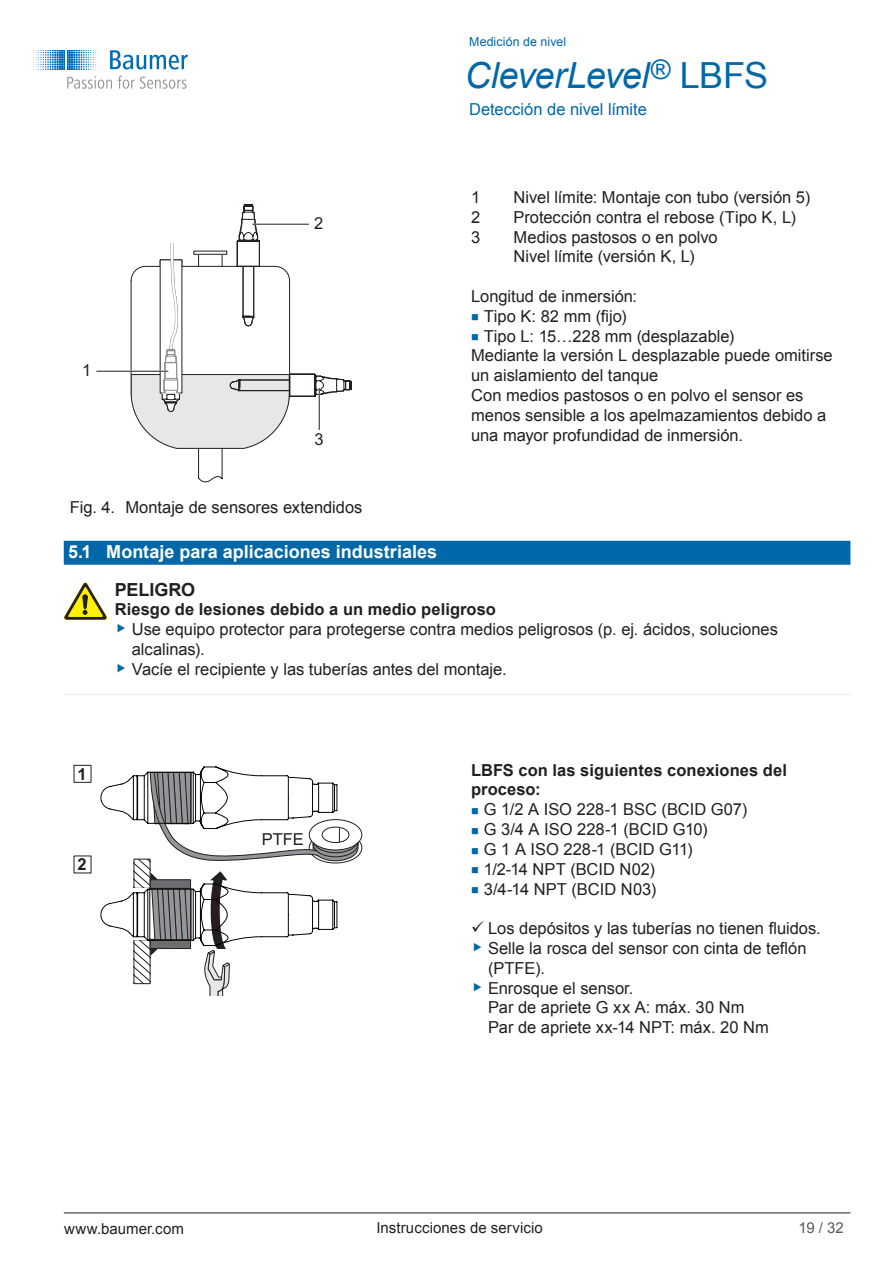
<style>
.page{position:relative;width:893px;height:1263px;background:#fff}
.page>*{position:absolute;margin:0;border:0;box-sizing:border-box;transform-origin:0 0}
.t1{font:italic 36px "Arial";letter-spacing:-.015em;color:#0068a9}
.t2{font:700 18px "Arial";color:#fff}
.Warnhinweis_Gefahr{font:700 18px "Arial";letter-spacing:-.005em;color:#231f20}
.Grundtext{font:16.5px/19.8px "Arial";color:#231f20}
.Überschrift_4_Zwis{font:700 16.5px/19.8px "Arial";letter-spacing:.005em;color:#231f20}
.Warnhinweis_Quelle{font:700 16.5px "Arial";letter-spacing:.005em;color:#231f20}
.t3{font:16.5px "Arial";letter-spacing:-.005em;color:#0068a9}
.t4{font:15px "Arial";letter-spacing:.005em;color:#231f20}
.t5{font:15px "Arial";color:#5a5a5d}
.t6{font:12.3px "Arial";letter-spacing:.01em;color:#0068a9}
.s1{font-style:normal}
</style>
<div class="page">
<svg style="left:110px;top:50px;width:78px;height:20px"></svg>
<svg style="left:35px;top:50px;width:64px;height:20px"></svg>
<svg style="left:67px;top:76px;width:45px;height:13px"></svg>
<svg style="left:118px;top:76px;width:69px;height:13px"></svg>
<div style="left:64px;top:541px;width:786px;height:24px;background:#0068a9"></div>
<svg style="left:130px;top:204px;width:222px;height:279px"></svg>
<hr style="left:85px;top:371px;width:83px;height:1px;background:#231f20">
<div style="left:77px;top:361px;width:19px;height:19px;background:#fff;border-radius:50%"></div>
<hr style="left:253px;top:224px;width:67px;height:1px;background:#231f20">
<div style="left:309px;top:214px;width:19px;height:19px;background:#fff;border-radius:50%"></div>
<hr style="left:319px;top:388px;width:1px;height:54px;background:#231f20">
<div style="left:309px;top:430px;width:20px;height:19px;background:#fff;border-radius:50%"></div>
<div style="left:160px;top:195px;width:22px;height:48px;background:#fff"></div>
<hr style="left:64px;top:694px;width:42px;height:1px;background:#e6e7e9">
<hr style="left:106px;top:694px;width:744px;height:1px;background:#e6e7e9">
<svg style="left:64px;top:582px;width:43px;height:38px"></svg>
<svg style="left:100px;top:766px;width:263px;height:229px"></svg>
<hr style="left:64px;top:1212px;width:786px;height:1px;background:#231f20">
<p class="Grundtext" style="left:82px;top:361px;width:11px">1</p>
<p class="Grundtext" style="left:314px;top:214px;width:11px">2</p>
<p class="Grundtext" style="left:315px;top:430px;width:11px">3</p>
<p class="Grundtext" style="left:70px;top:497px;width:294px">Fig. 4. Montaje de sensores extendidos</p>
<p class="t6" style="left:469px;top:34px;width:99px">Medición de nivel</p>
<h1 class="t1" style="left:465px;top:52px;width:305px">CleverLevel<sup>®</sup> <span class="s1">LBFS</span></h1>
<p class="t3" style="left:469px;top:99px;width:179px">Detección de nivel límite</p>
<p class="Grundtext" style="left:471px;top:187px;width:11px">1</p>
<p class="Grundtext" style="left:514px;top:187px;width:298px">Nivel límite: Montaje con tubo (versión 5)</p>
<p class="Grundtext" style="left:471px;top:207px;width:11px">2</p>
<p class="Grundtext" style="left:514px;top:207px;width:284px">Protección contra el rebose (Tipo K, L)</p>
<p class="Grundtext" style="left:471px;top:227px;width:11px">3</p>
<p class="Grundtext" style="left:514px;top:227px;width:206px">Medios pastosos o en polvo<br>Nivel límite (versión K, L)</p>
<p class="Grundtext" style="left:471px;top:286px;width:168px">Longitud de inmersión:</p>
<p class="Grundtext" style="left:484px;top:306px;width:144px">Tipo K: 82 mm (fijo)</p>
<p class="Grundtext" style="left:484px;top:326px;width:252px">Tipo L: 15…228 mm (desplazable)</p>
<p class="Grundtext" style="left:471px;top:346px;width:363px">Mediante la versión L desplazable puede omitirse un aislamiento del tanque</p>
<p class="Grundtext" style="left:471px;top:385px;width:357px">Con medios pastosos o en polvo el sensor es menos sensible a los apelmazamientos debido a una mayor profundidad de inmersión.</p>
<p class="t2" style="left:68px;top:540px;width:371px">5.1 Montaje para aplicaciones industriales</p>
<p class="Warnhinweis_Gefahr" style="left:115px;top:578px;width:82px">PELIGRO</p>
<p class="Warnhinweis_Quelle" style="left:115px;top:598px;width:383px">Riesgo de lesiones debido a un medio peligroso</p>
<p class="Grundtext" style="left:132px;top:619px;width:648px">Use equipo protector para protegerse contra medios peligrosos (p. ej. ácidos, soluciones alcalinas).</p>
<p class="Grundtext" style="left:132px;top:659px;width:376px">Vacíe el recipiente y las tuberías antes del montaje.</p>
<p class="Überschrift_4_Zwis" style="left:78px;top:764px;width:11px">1</p>
<p class="Überschrift_4_Zwis" style="left:78px;top:855px;width:11px">2</p>
<p class="Grundtext" style="left:262px;top:830px;width:44px">PTFE</p>
<p class="Überschrift_4_Zwis" style="left:471px;top:760px;width:317px">LBFS con las siguientes conexiones del proceso:</p>
<p class="Grundtext" style="left:484px;top:800px;width:265px">G 1/2 A ISO 228-1 BSC (BCID G07)</p>
<p class="Grundtext" style="left:484px;top:819px;width:225px">G 3/4 A ISO 228-1 (BCID G10)</p>
<p class="Grundtext" style="left:484px;top:839px;width:210px">G 1 A ISO 228-1 (BCID G11)</p>
<p class="Grundtext" style="left:484px;top:859px;width:173px">1/2-14 NPT (BCID N02)</p>
<p class="Grundtext" style="left:484px;top:879px;width:174px">3/4-14 NPT (BCID N03)</p>
<p class="Grundtext" style="left:488px;top:918px;width:334px">Los depósitos y las tuberías no tienen fluidos.</p>
<p class="Grundtext" style="left:488px;top:938px;width:320px">Selle la rosca del sensor con cinta de teflón (PTFE).</p>
<p class="Grundtext" style="left:488px;top:978px;width:282px">Enrosque el sensor.<br>Par de apriete G xx A: máx. 30 Nm<br>Par de apriete xx-14 NPT: máx. 20 Nm</p>
<p class="t4" style="left:64px;top:1218px;width:121px">www.baumer.com</p>
<p class="t5" style="left:799px;top:1218px;width:47px">19 / 32</p>
<p class="t4" style="left:376px;top:1218px;width:168px">Instrucciones de servicio</p>
</div>
